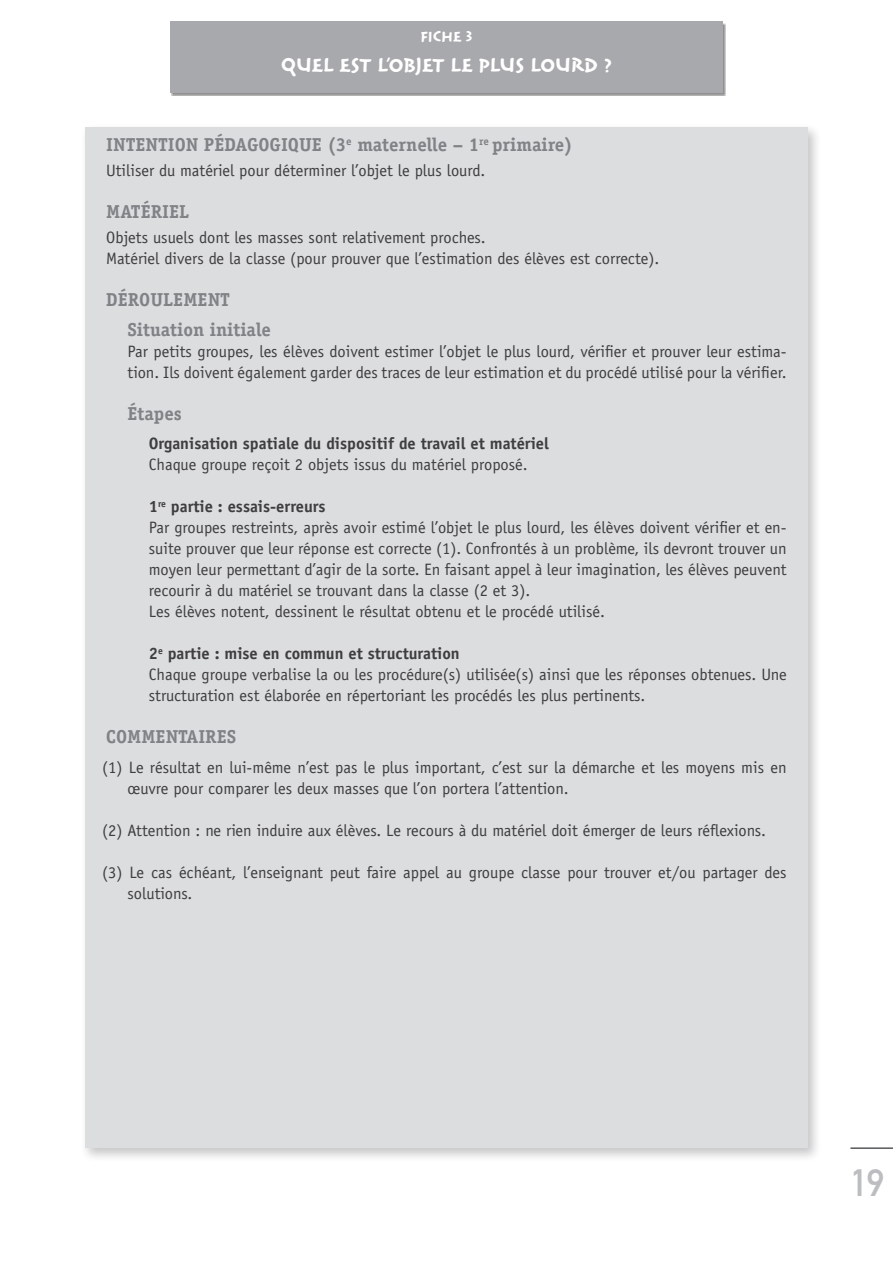
<style>
.page{position:relative;width:893px;height:1263px;background:#fff}
.page>*{position:absolute;margin:0;border:0;box-sizing:border-box;transform-origin:0 0}
.t1{font:37.5px "DIN Mittelschrift";color:#bcbdc0}
.t2{font:24px "Reliq Std Bold Active";color:#fff}
.PARTIE_3_1_1{font:700 18.75px "Officina Serif";color:#808285}
.TITRE_3_1_1_1{font:700 18.75px "Officina Serif";color:#808285}
.t3{font:18px "Reliq Std Bold Active";color:#fff}
.PARTIES{font:16.5px/21px "Officina Sans";color:#3e3e3f;text-align:justify}
.PARTIE_3_1_1-2{font:16.5px/21px "Officina Sans";color:#3e3e3f}
.TITRE_3_1_1_1-2{font:16.5px/21px "Officina Sans";color:#3e3e3f}
.PARTIES-2{font:700 16.5px "Officina Sans";color:#3e3e3f}
</style>
<div class="page">
<hr style="left:850px;top:1147px;width:43px;height:2px;background:#57585a">
<div style="left:80px;top:123px;width:741px;height:1038px;background:#231f20;opacity:.25"></div>
<div style="left:85px;top:128px;width:723px;height:1020px;background:#dcdddf"></div>
<div style="left:172px;top:23px;width:554px;height:73px;background:#231f20;opacity:.5"></div>
<div style="left:170px;top:21px;width:553px;height:72px;background:#a8a9ad"></div>
<p class="t3" style="left:420px;top:28px;width:54px">FICHE 3</p>
<p class="t2" style="left:281px;top:53px;width:333px">QUEL EST L’OBJET LE PLUS LOURD ?</p>
<p class="PARTIE_3_1_1" style="left:106px;top:133px;width:468px">INTENTION PÉDAGOGIQUE (3<sup>e</sup> maternelle – 1<sup>re</sup> primaire)</p>
<p class="PARTIES" style="left:106px;top:160px;width:380px">Utiliser du matériel pour déterminer l’objet le plus lourd.</p>
<p class="PARTIE_3_1_1" style="left:106px;top:200px;width:85px">MATÉRIEL</p>
<p class="PARTIES" style="left:106px;top:227px;width:381px">Objets usuels dont les masses sont relativement proches.</p>
<p class="PARTIES" style="left:106px;top:248px;width:555px">Matériel divers de la classe (pour prouver que l’estimation des élèves est correcte).</p>
<p class="PARTIE_3_1_1" style="left:106px;top:288px;width:125px">DÉROULEMENT</p>
<p class="TITRE_3_1_1_1" style="left:128px;top:318px;width:145px">Situation initiale</p>
<p class="TITRE_3_1_1_1-2" style="left:128px;top:341px;width:661px">Par petits groupes, les élèves doivent estimer l’objet le plus lourd, vérifier et prouver leur estima&shy;tion. Ils doivent également garder des traces de leur estimation et du procédé utilisé pour la vérifier.</p>
<p class="TITRE_3_1_1_1" style="left:128px;top:402px;width:56px">Étapes</p>
<p class="PARTIES-2" style="left:149px;top:433px;width:402px">Organisation spatiale du dispositif de travail et matériel</p>
<p class="PARTIES" style="left:149px;top:454px;width:380px">Chaque groupe reçoit 2 objets issus du matériel proposé.</p>
<p class="PARTIES-2" style="left:149px;top:496px;width:178px">1<sup>re</sup> partie : essais-erreurs</p>
<p class="PARTIES" style="left:149px;top:517px;width:639px">Par groupes restreints, après avoir estimé l’objet le plus lourd, les élèves doivent vérifier et en&shy;suite prouver que leur réponse est correcte (1). Confrontés à un problème, ils devront trouver un moyen leur permettant d’agir de la sorte. En faisant appel à leur imagination, les élèves peuvent recourir à du matériel se trouvant dans la classe (2 et 3).</p>
<p class="PARTIES" style="left:149px;top:601px;width:458px">Les élèves notent, dessinent le résultat obtenu et le procédé utilisé.</p>
<p class="PARTIES-2" style="left:149px;top:643px;width:312px">2<sup>e</sup> partie : mise en commun et structuration</p>
<p class="PARTIES" style="left:149px;top:664px;width:639px">Chaque groupe verbalise la ou les procédure(s) utilisée(s) ainsi que les réponses obtenues. Une structuration est élaborée en répertoriant les procédés les plus pertinents.</p>
<p class="PARTIE_3_1_1" style="left:106px;top:725px;width:131px">COMMENTAIRES</p>
<p class="PARTIE_3_1_1-2" style="left:128px;top:757px;width:661px;text-indent:-26px">(1) Le résultat en lui-même n’est pas le plus important, c’est sur la démarche et les moyens mis en œuvre pour comparer les deux masses que l’on portera l’attention.</p>
<p class="PARTIE_3_1_1-2" style="left:102px;top:820px;width:665px">(2) Attention : ne rien induire aux élèves. Le recours à du matériel doit émerger de leurs réflexions.</p>
<p class="PARTIE_3_1_1-2" style="left:128px;top:862px;width:660px;text-indent:-26px">(3) Le cas échéant, l’enseignant peut faire appel au groupe classe pour trouver et/ou partager des solutions.</p>
<h1 class="t1" style="left:850px;top:1160px;width:36px">19</h1>
</div>
